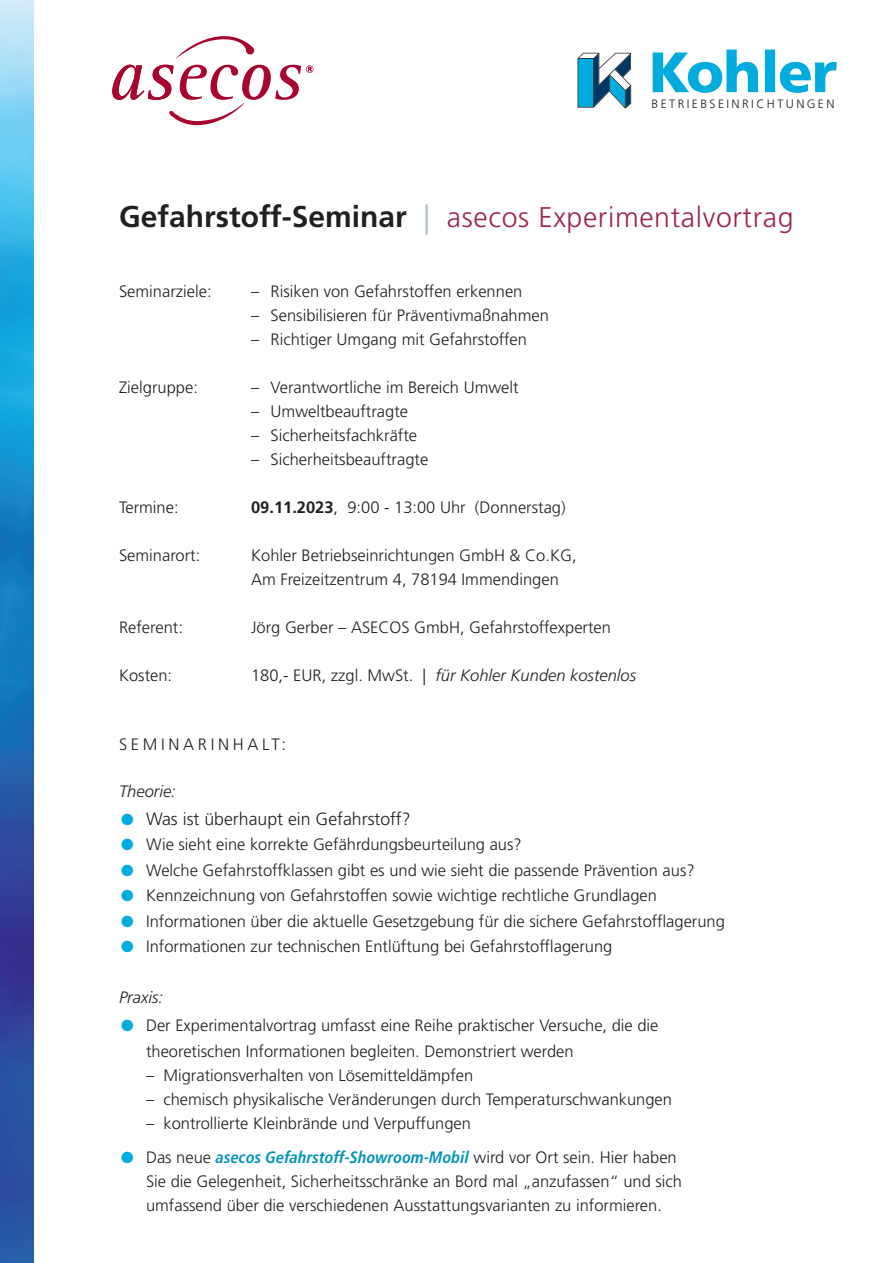
<style>
.page{position:relative;width:893px;height:1263px;background:#fff}
.page>*{position:absolute;margin:0;border:0;box-sizing:border-box;transform-origin:0 0}
.t1{font:300 28.5px "Frutiger LT Pro";letter-spacing:.02em;color:#9e2748}
.t2{font:300 17.7px "Frutiger LT Pro";color:#231f20}
.t3{font:300 16.5px/24px "Frutiger LT Pro";color:#231f20}
.t4{font:italic 300 16.5px "Frutiger LT Pro";color:#231f20}
.t5{font:300 16.5px "Frutiger LT Pro";letter-spacing:.22em;color:#231f20}
.t6{font:300 12.15px "Frutiger";letter-spacing:.2em;color:#231f20}
.s1{font-weight:700;font-size:30px;color:#231f20}
.s2{font-size:30px;color:#a7bdc8}
.s3{font-weight:700}
.s4{font-style:normal}
.s5{font-size:33px;color:#00acdd}
.s6{font-weight:700;font-style:italic;font-stretch:condensed;color:#0093ba}
</style>
<div class="page">
<img style="left:0;top:0;width:34px;height:1263px">
<svg style="left:653px;top:50px;width:184px;height:43px"></svg>
<svg style="left:577px;top:53px;width:54px;height:55px"></svg>
<svg style="left:176px;top:36px;width:79px;height:23px"></svg>
<svg style="left:112px;top:65px;width:201px;height:60px"></svg>
<p class="t6" style="left:652px;top:97px;width:184px">BETRIEBSEINRICHTUNGEN</p>
<p class="t1" style="left:119px;top:200px;width:676px"><span class="s1">Gefahrstoff-Seminar</span> <span class="s2">|</span> asecos Experimentalvortrag</p>
<p class="t3" style="left:119px;top:279px;width:94px">Seminarziele:</p>
<p class="t3" style="left:251px;top:279px;width:273px">– Risiken von Gefahrstoffen erkennen</p>
<p class="t3" style="left:251px;top:303px;width:299px">– Sensibilisieren für Präventivmaßnahmen</p>
<p class="t3" style="left:251px;top:327px;width:277px">– Richtiger Umgang mit Gefahrstoffen</p>
<p class="t3" style="left:119px;top:375px;width:80px">Zielgruppe:</p>
<p class="t3" style="left:251px;top:375px;width:269px">– Verantwortliche im Bereich Umwelt</p>
<p class="t3" style="left:251px;top:399px;width:158px">– Umweltbeauftragte</p>
<p class="t3" style="left:251px;top:423px;width:168px">– Sicherheitsfachkräfte</p>
<p class="t3" style="left:251px;top:447px;width:179px">– Sicherheitsbeauftragte</p>
<p class="t3" style="left:119px;top:495px;width:61px">Termine:</p>
<p class="t3" style="left:251px;top:495px;width:316px"><span class="s3">09.11.2023</span>, 9:00 - 13:00 Uhr (Donnerstag)</p>
<p class="t3" style="left:119px;top:543px;width:83px">Seminarort:</p>
<p class="t3" style="left:251px;top:543px;width:327px">Kohler Betriebseinrichtungen GmbH &amp; Co.KG,<br>Am Freizeitzentrum 4, 78194 Immendingen</p>
<p class="t3" style="left:119px;top:615px;width:65px">Referent:</p>
<p class="t3" style="left:251px;top:615px;width:361px">Jörg Gerber – ASECOS GmbH, Gefahrstoffexperten</p>
<p class="t3" style="left:119px;top:663px;width:55px">Kosten:</p>
<p class="t4" style="left:251px;top:666px;width:387px"><span class="s4">180,- EUR, zzgl. MwSt. |</span> für Kohler Kunden kostenlos</p>
<p class="t5" style="left:119px;top:735px;width:169px">SEMINARINHALT:</p>
<p class="t4" style="left:119px;top:782px;width:58px">Theorie:</p>
<p class="t2" style="left:119px;top:808px;width:293px"><span class="s5">•</span> Was ist überhaupt ein Gefahrstoff?</p>
<p class="t3" style="left:119px;top:833px;width:404px"><span class="s5">•</span> Wie sieht eine korrekte Gefährdungsbeurteilung aus?</p>
<p class="t3" style="left:119px;top:858px;width:577px"><span class="s5">•</span> Welche Gefahrstoffklassen gibt es und wie sieht die passende Prävention aus?</p>
<p class="t3" style="left:119px;top:884px;width:539px"><span class="s5">•</span> Kennzeichnung von Gefahrstoffen sowie wichtige rechtliche Grundlagen</p>
<p class="t3" style="left:119px;top:909px;width:607px"><span class="s5">•</span> Informationen über die aktuelle Gesetzgebung für die sichere Gefahrstofflagerung</p>
<p class="t3" style="left:119px;top:935px;width:495px"><span class="s5">•</span> Informationen zur technischen Entlüftung bei Gefahrstofflagerung</p>
<p class="t4" style="left:119px;top:988px;width:45px">Praxis:</p>
<p class="t3" style="left:146px;top:1013px;width:514px;line-height:25.5px;text-indent:-27px"><span class="s5">•</span> Der Experimentalvortrag umfasst eine Reihe praktischer Versuche, die die theoretischen Informationen begleiten. Demonstriert werden</p>
<p class="t3" style="left:146px;top:1063px;width:329px">– Migrationsverhalten von Lösemitteldämpfen</p>
<p class="t3" style="left:146px;top:1087px;width:527px">– chemisch physikalische Veränderungen durch Temperaturschwankungen</p>
<p class="t3" style="left:146px;top:1111px;width:326px">– kontrollierte Kleinbrände und Verpuffungen</p>
<p class="t3" style="left:146px;top:1145px;width:538px;text-indent:-27px"><span class="s5">•</span> Das neue <span class="s6">asecos Gefahrstoff-Showroom-Mobil</span> wird vor Ort sein. Hier haben<br>Sie die Gelegenheit, Sicherheitsschränke an Bord mal „anzufassen“ und sich umfassend über die verschiedenen Ausstattungsvarianten zu informieren.</p>
</div>
